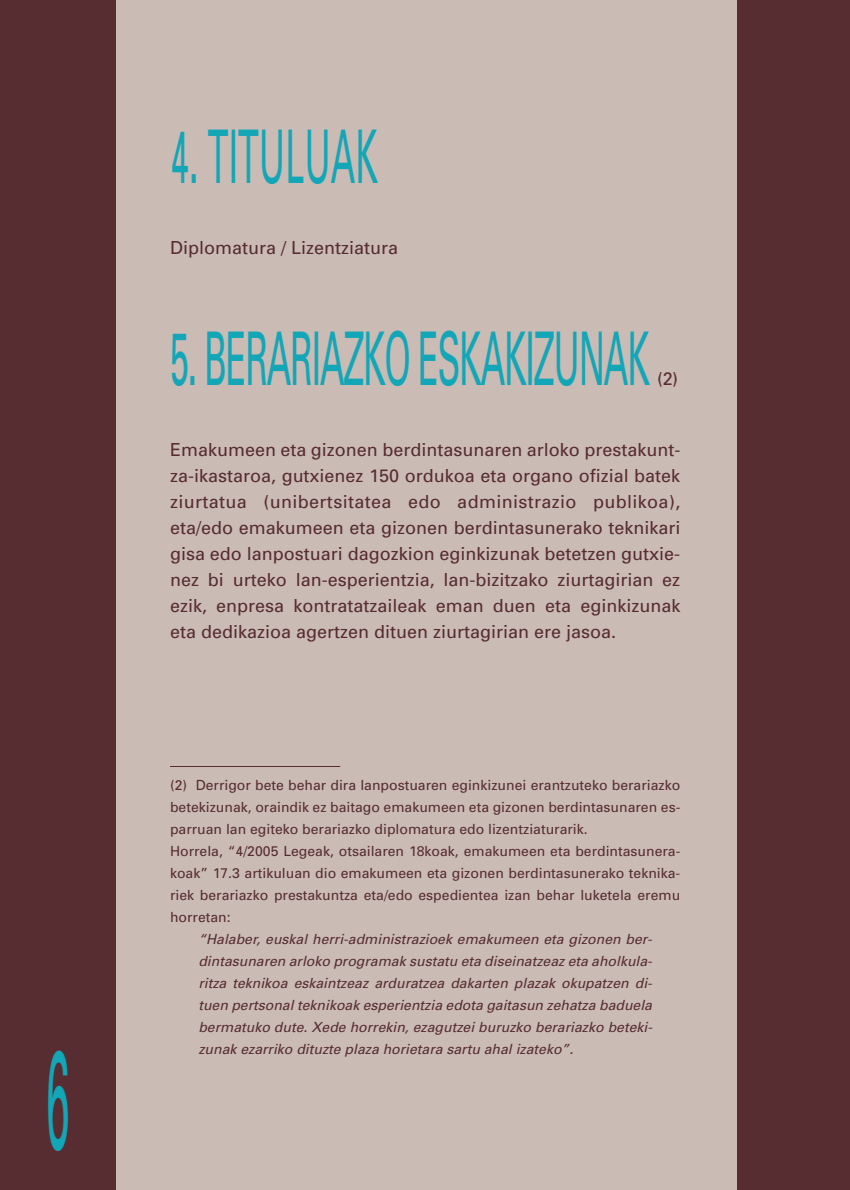
<style>
.page{position:relative;width:850px;height:1190px;background:#cabbb5}
.page>*{position:absolute;margin:0;border:0;box-sizing:border-box;transform-origin:0 0}
.t1{font:139.4px "Univers";color:#12a6b7;scale:.3 1}
.t2{font:74px "Univers";letter-spacing:-.035em;color:#12a6b7;scale:.46 1}
.t3{font:74px "Univers";color:#12a6b7;scale:.46 1}
.t4{font:18px/26px "Univers";color:#572d32;text-align:justify}
.t5{font:14px/22px "Univers";color:#572d32}
.t6{font:italic 14px/22px "Univers";color:#572d32;text-align:justify}
</style>
<div class="page">
<div style="left:0;top:0;width:115px;height:1190px;background:#572d32"></div>
<div style="left:737px;top:0;width:113px;height:1190px;background:#572d32"></div>
<hr style="left:170px;top:766px;width:170px;height:1px;background:#572d32">
<h1 class="t1" style="left:46px;top:1048px;width:79px">6</h1>
<h2 class="t3" style="left:170px;top:130px;width:454px">4. TITULUAK</h2>
<p class="t4" style="left:170px;top:237px;width:229px">Diplomatura / Lizentziatura</p>
<h2 class="t2" style="left:170px;top:332px;width:1045px">5. BERARIAZKO ESKAKIZUNAK</h2>
<p class="t4" style="left:657px;top:367px;width:22px">(2)</p>
<p class="t4" style="left:170px;top:439px;width:512px">Emakumeen eta gizonen berdintasunaren arloko prestakunt&shy;za-ikastaroa, gutxienez 150 ordukoa eta organo ofizial batek ziurtatua (unibertsitatea edo administrazio publikoa), eta/edo emakumeen eta gizonen berdintasunerako teknikari gisa edo lanpostuari dagozkion eginkizunak betetzen gutxie&shy;nez bi urteko lan-esperientzia, lan-bizitzako ziurtagirian ez ezik, enpresa kontratatzaileak eman duen eta eginkizunak eta dedikazioa agertzen dituen ziurtagirian ere jasoa.</p>
<p class="t5" style="left:170px;top:775px;width:512px">(2) Derrigor bete behar dira lanpostuaren eginkizunei erantzuteko berariazko betekizunak, oraindik ez baitago emakumeen eta gizonen berdintasunaren es&shy;parruan lan egiteko berariazko diplomatura edo lizentziaturarik.<br>Horrela, “4/2005 Legeak, otsailaren 18koak, emakumeen eta berdintasunera&shy;koak” 17.3 artikuluan dio emakumeen eta gizonen berdintasunerako teknika&shy;riek berariazko prestakuntza eta/edo espedientea izan behar luketela eremu horretan:</p>
<p class="t6" style="left:198px;top:929px;width:455px">“Halaber, euskal herri-administrazioek emakumeen eta gizonen ber&shy;dintasunaren arloko programak sustatu eta diseinatzeaz eta aholkula&shy;ritza teknikoa eskaintzeaz arduratzea dakarten plazak okupatzen di&shy;tuen pertsonal teknikoak esperientzia edota gaitasun zehatza baduela bermatuko dute. Xede horrekin, ezagutzei buruzko berariazko beteki&shy;zunak ezarriko dituzte plaza horietara sartu ahal izateko”.</p>
</div>
